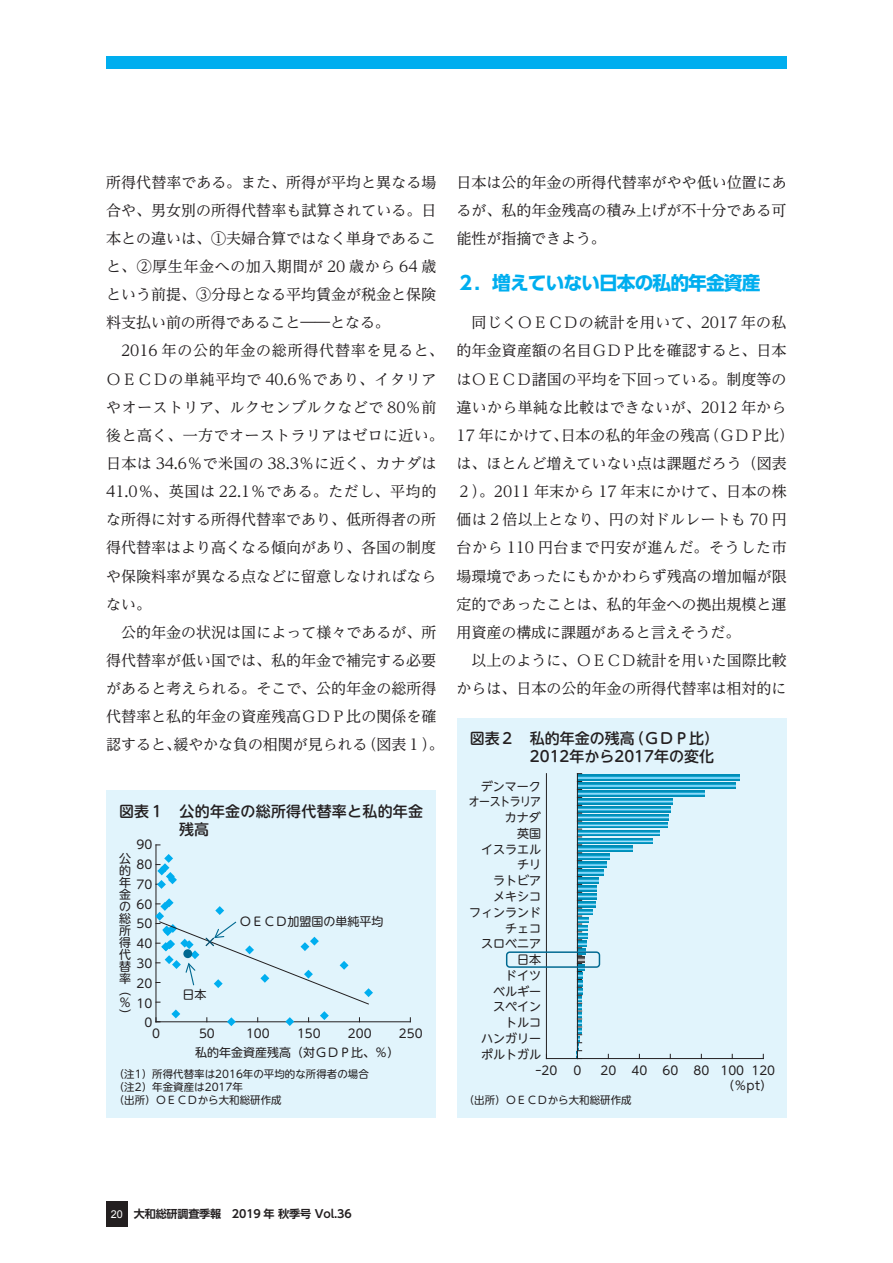
<style>
.page{position:relative;width:893px;height:1263px;background:#fff}
.page>*{position:absolute;margin:0;border:0;box-sizing:border-box;transform-origin:0 0}
.t1{font:700 18.75px "UD Shin Go Pr 6";letter-spacing:-.05em;color:#00aeef}
.t2{font:15px/28.2px "UD Reimin Pr 6";color:#231f20;text-align:justify}
.t3{font:15px/28.2px "UD Reimin Pr 6";letter-spacing:.02em;color:#231f20}
.t4{font:500 15px/18px "UD Shin M Go Pr 6";color:#231f20}
.t5{font:12px/12px "UD Shin M Go Pr 6";color:#231f20;text-align:justify}
.t6{font:12px "UD Shin M Go Pr 6";letter-spacing:-.05em;color:#231f20;scale:.9 1}
.t7{font:700 11.1px "UD Shin Go Pr 6 De";letter-spacing:-.01em;color:#231f20}
.t8{font:10.5px/12.8px "UD Shin M Go Pr 6";color:#231f20}
.s1{font-family:"Arial";font-weight:400;font-size:10.8px;color:#fff}
</style>
<div class="page">
<div style="left:106px;top:56px;width:681px;height:13px;background:#00aeef"></div>
<div style="left:106px;top:1201px;width:22px;height:26px;background:#231f20"></div>
<div style="left:106px;top:791px;width:330px;height:327px;background:#e1f4fc"></div>
<hr style="left:156px;top:845px;width:1px;height:177px;background:#231f20">
<hr style="left:156px;top:1021px;width:254px;height:1px;background:#231f20">
<svg style="left:156px;top:854px;width:21px;height:35px"></svg>
<svg style="left:155px;top:898px;width:218px;height:128px"></svg>
<div style="left:457px;top:718px;width:330px;height:400px;background:#e1f4fc"></div>
<hr style="left:546px;top:774px;width:1px;height:284px;background:#231f20">
<svg style="left:578px;top:775px;width:162px;height:5px"></svg>
<svg style="left:578px;top:783px;width:158px;height:5px"></svg>
<svg style="left:578px;top:790px;width:127px;height:6px"></svg>
<svg style="left:578px;top:798px;width:95px;height:6px"></svg>
<svg style="left:578px;top:806px;width:92px;height:6px"></svg>
<svg style="left:578px;top:814px;width:91px;height:6px"></svg>
<svg style="left:578px;top:822px;width:89px;height:6px"></svg>
<svg style="left:578px;top:830px;width:81px;height:6px"></svg>
<svg style="left:578px;top:838px;width:75px;height:6px"></svg>
<svg style="left:578px;top:846px;width:55px;height:5px"></svg>
<svg style="left:578px;top:854px;width:32px;height:5px"></svg>
<svg style="left:578px;top:862px;width:29px;height:5px"></svg>
<svg style="left:578px;top:870px;width:26px;height:5px"></svg>
<svg style="left:578px;top:878px;width:20px;height:5px"></svg>
<svg style="left:578px;top:886px;width:19px;height:5px"></svg>
<svg style="left:578px;top:893px;width:19px;height:6px"></svg>
<svg style="left:578px;top:901px;width:18px;height:6px"></svg>
<svg style="left:578px;top:909px;width:15px;height:6px"></svg>
<hr style="left:546px;top:1058px;width:217px;height:1px;background:#231f20">
<hr style="left:577px;top:774px;width:1px;height:284px;background:#231f20">
<svg style="left:506px;top:916px;width:94px;height:143px"></svg>
<p class="t2" style="left:106px;top:167px;width:332px">所得代替率である。また、所得が平均と異なる場合や、男女別の所得代替率も試算されている。日本との違いは、①夫婦合算ではなく単身であること、②厚生年金への加入期間が 20 歳から 64 歳という前提、③分母となる平均賃金が税金と保険料支払い前の所得であること――となる。</p>
<p class="t3" style="left:106px;top:336px;width:339px;text-indent:15px">2016 年の公的年金の総所得代替率を見ると、<br>ＯＥＣＤの単純平均で 40.6％であり、イタリアやオーストリア、ルクセンブルクなどで 80％前後と高く、一方でオーストラリアはゼロに近い。日本は 34.6％で米国の 38.3％に近く、カナダは<br>41.0％、英国は 22.1％である。ただし、平均的な所得に対する所得代替率であり、低所得者の所得代替率はより高くなる傾向があり、各国の制度や保険料率が異なる点などに留意しなければならない。</p>
<p class="t2" style="left:106px;top:618px;width:339px;text-align:center">公的年金の状況は国によって様々であるが、所<br>得代替率が低い国では、私的年金で補完する必要があると考えられる。そこで、公的年金の総所得代替率と私的年金の資産残高ＧＤＰ比の関係を確認すると、緩やかな負の相関が見られる（図表１）。</p>
<p class="t2" style="left:457px;top:167px;width:332px">日本は公的年金の所得代替率がやや低い位置にあるが、私的年金残高の積み上げが不十分である可能性が指摘できよう。</p>
<p class="t1" style="left:457px;top:267px;width:305px">２．増えていない日本の私的年金資産</p>
<p class="t2" style="left:457px;top:308px;width:339px;text-align:left;text-indent:15px">同じくＯＥＣＤの統計を用いて、2017 年の私的年金資産額の名目ＧＤＰ比を確認すると、日本はＯＥＣＤ諸国の平均を下回っている。制度等の違いから単純な比較はできないが、2012 年から<br>17 年にかけて、日本の私的年金の残高（ＧＤＰ比）は、ほとんど増えていない点は課題だろう（図表<br>２）。2011 年末から 17 年末にかけて、日本の株価は２倍以上となり、円の対ドルレートも 70 円台から 110 円台まで円安が進んだ。そうした市場環境であったにもかかわらず残高の増加幅が限定的であったことは、私的年金への拠出規模と運用資産の構成に課題があると言えそうだ。</p>
<p class="t2" style="left:457px;top:646px;width:332px;text-align:right">以上のように、ＯＥＣＤ統計を用いた国際比較からは、日本の公的年金の所得代替率は相対的に</p>
<p class="t4" style="left:470px;top:729px;width:251px">図表２　私的年金の残高（ＧＤＰ比）　　　　2012年から2017年の変化</p>
<p class="t5" style="left:481px;top:779px;width:61px">デンマーク</p>
<p class="t4" style="left:179px;top:801px;width:246px;text-indent:-60px">図表１　公的年金の総所得代替率と私的年金残高</p>
<p class="t5" style="left:119px;top:851px;width:13px">公的年金の総所得代替率（％）</p>
<p class="t5" style="left:195px;top:1046px;width:205px">私的年金資産残高（対ＧＤＰ比、％）</p>
<p class="t5" style="left:137px;top:838px;width:17px">90</p>
<p class="t5" style="left:137px;top:858px;width:17px">80</p>
<p class="t5" style="left:137px;top:877px;width:17px">70</p>
<p class="t5" style="left:137px;top:897px;width:17px">60</p>
<p class="t5" style="left:239px;top:914px;width:145px">ＯＥＣＤ加盟国の単純平均</p>
<p class="t5" style="left:137px;top:917px;width:17px">50</p>
<p class="t5" style="left:137px;top:937px;width:17px">40</p>
<p class="t5" style="left:137px;top:957px;width:17px">30</p>
<p class="t5" style="left:137px;top:976px;width:17px">20</p>
<p class="t5" style="left:182px;top:988px;width:25px">日本</p>
<p class="t5" style="left:137px;top:996px;width:17px">10</p>
<p class="t5" style="left:144px;top:1016px;width:9px">0</p>
<p class="t5" style="left:152px;top:1026px;width:9px">0</p>
<p class="t5" style="left:199px;top:1026px;width:17px">50</p>
<p class="t5" style="left:246px;top:1026px;width:25px">100</p>
<p class="t5" style="left:297px;top:1026px;width:25px">150</p>
<p class="t5" style="left:348px;top:1026px;width:25px">200</p>
<p class="t5" style="left:399px;top:1026px;width:25px">250</p>
<p class="t8" style="left:114px;top:1067px;width:257px">（注1）所得代替率は2016年の平均的な所得者の場合（注2）年金資産は2017年<br>（出所）ＯＥＣＤから大和総研作成</p>
<p class="t6" style="left:469px;top:792px;width:82px">オーストラリア</p>
<p class="t5" style="left:505px;top:811px;width:37px">カナダ</p>
<p class="t5" style="left:517px;top:827px;width:25px">英国</p>
<p class="t5" style="left:481px;top:842px;width:61px">イスラエル</p>
<p class="t5" style="left:517px;top:858px;width:25px">チリ</p>
<p class="t5" style="left:493px;top:874px;width:49px">ラトビア</p>
<p class="t5" style="left:493px;top:890px;width:49px">メキシコ</p>
<p class="t5" style="left:469px;top:905px;width:73px">フィンランド</p>
<p class="t5" style="left:505px;top:921px;width:37px">チェコ</p>
<p class="t5" style="left:481px;top:937px;width:61px">スロベニア</p>
<p class="t5" style="left:517px;top:953px;width:25px">日本</p>
<p class="t5" style="left:505px;top:968px;width:37px">ドイツ</p>
<p class="t5" style="left:493px;top:984px;width:49px">ベルギー</p>
<p class="t5" style="left:493px;top:1000px;width:49px">スペイン</p>
<p class="t5" style="left:505px;top:1016px;width:37px">トルコ</p>
<p class="t5" style="left:481px;top:1032px;width:61px">ハンガリー</p>
<p class="t5" style="left:481px;top:1048px;width:61px">ポルトガル</p>
<p class="t5" style="left:535px;top:1064px;width:23px">ｰ20</p>
<p class="t5" style="left:573px;top:1064px;width:9px">0</p>
<p class="t5" style="left:600px;top:1064px;width:17px">20</p>
<p class="t5" style="left:631px;top:1064px;width:17px">40</p>
<p class="t5" style="left:662px;top:1064px;width:17px">60</p>
<p class="t5" style="left:693px;top:1064px;width:83px">80 100 120</p>
<p class="t8" style="left:464px;top:1093px;width:169px">（出所）ＯＥＣＤから大和総研作成</p>
<p class="t5" style="left:722px;top:1079px;width:51px">（％pt）</p>
<p class="t7" style="left:111px;top:1205px;width:242px"><span class="s1">20</span> 大和総研調査季報　2019 年 秋季号 Vol.36</p>
</div>
